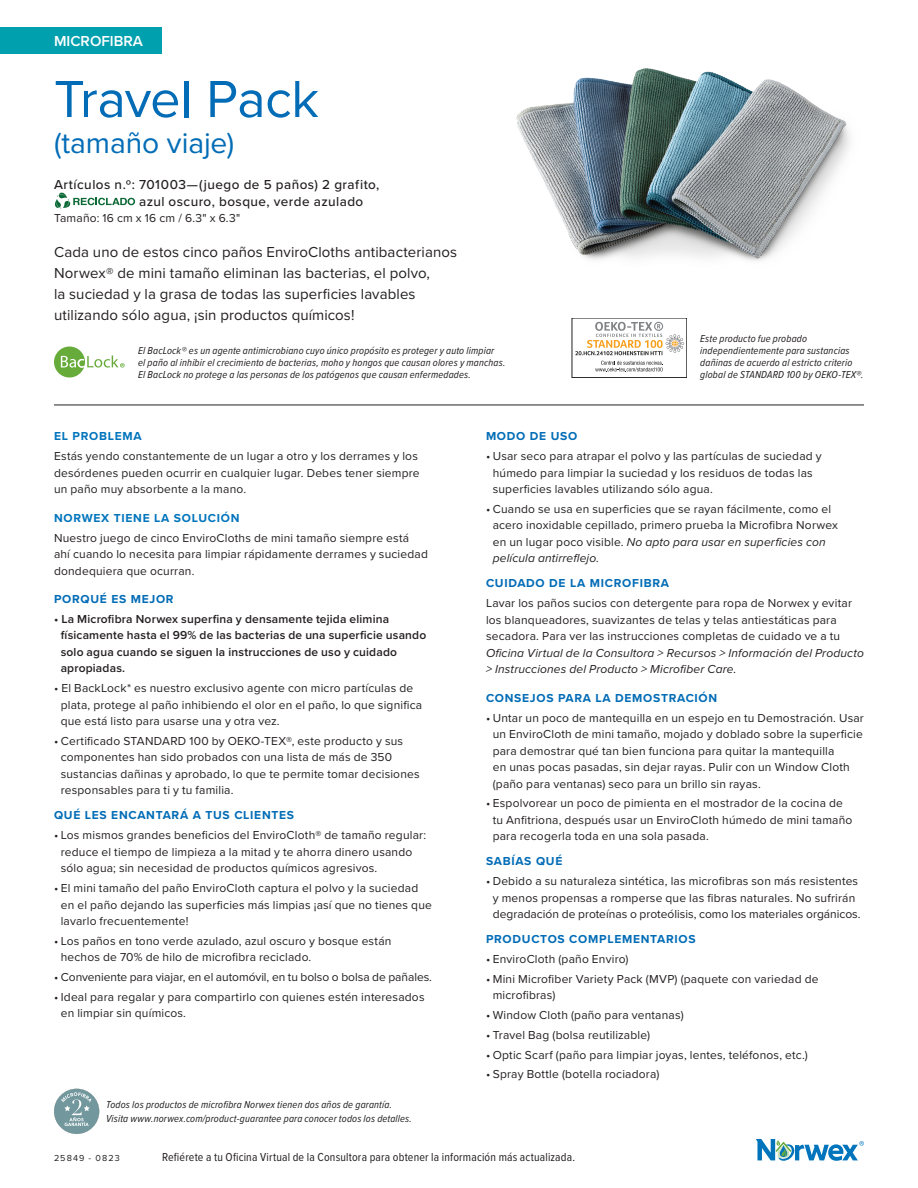
<style>
.page{position:relative;width:918px;height:1188px;background:#fff}
.page>*{position:absolute;margin:0;border:0;box-sizing:border-box;transform-origin:0 0}
.Product_Name{font:54px "Proxima Nova";letter-spacing:-.01em;color:#026cb6}
.Product_Name-2{font:30px "Proxima Nova";letter-spacing:-.005em;color:#026cb6}
.Description{font:15px/21px "Proxima Nova";letter-spacing:.005em;color:#231f20}
.Section_Heading{font:600 15px "Proxima Nova";color:#fff}
.Item_Number{font:500 13.5px/16.5px "Proxima Nova";letter-spacing:.035em;color:#231f20}
.Bullets{font:12px/16.5px "Proxima Nova";letter-spacing:.015em;color:#231f20}
.Body_Copy{font:12px/16.5px "Proxima Nova";letter-spacing:.015em;color:#231f20}
.Bullets-2{font:600 12px/16.5px "Proxima Nova";letter-spacing:.015em;color:#231f20}
.Blue_Subhead{font:700 12px "Proxima Nova";letter-spacing:.06em;color:#026cb6}
.Footer_Disclaimer{font:12px "Proxima Nova Cond";letter-spacing:.015em;color:#231f20}
.Bullets-3{font:12px "Proxima Nova";letter-spacing:-.005em;color:#231f20}
.Blue_Subhead-2{font:700 12px "Proxima Nova";letter-spacing:.06em;color:#0174bc}
.Size{font:12px "Proxima Nova";letter-spacing:.015em;color:#231f20}
.BacLock_Italic{font:italic 10.5px/12px "Proxima Nova Cond";letter-spacing:.015em;color:#231f20}
.Ingredient_Warranty_Italic{font:italic 10.5px/13.5px "Proxima Nova Cond";letter-spacing:.015em;color:#231f20}
.Footer_Disclaimer-2{font:9px "Proxima Nova";letter-spacing:.125em;color:#231f20}
.s1{font-style:italic}
</style>
<div class="page">
<div style="left:0;top:27px;width:162px;height:27px;background:#00a0af"></div>
<hr style="left:54px;top:405px;width:810px;height:1px;background:#231f20">
<svg style="left:54px;top:192px;width:81px;height:17px"></svg>
<svg style="left:756px;top:1139px;width:108px;height:22px"></svg>
<svg style="left:595px;top:361px;width:68px;height:11px"></svg>
<div style="left:572px;top:318px;width:115px;height:60px;border:1px solid #231f20"></div>
<svg style="left:575px;top:322px;width:109px;height:33px"></svg>
<svg style="left:54px;top:1089px;width:45px;height:45px"></svg>
<img style="left:516px;top:68px;width:334px;height:193px">
<svg style="left:54px;top:347px;width:71px;height:31px"></svg>
<p class="Section_Heading" style="left:54px;top:32px;width:91px">MICROFIBRA</p>
<p class="Product_Name" style="left:54px;top:67px;width:266px">Travel Pack</p>
<p class="Product_Name-2" style="left:54px;top:125px;width:182px">(tamaño viaje)</p>
<p class="Item_Number" style="left:139px;top:177px;width:242px;text-indent:-85px">Artículos n.º: 701003—(juego de 5 paños) 2 grafito, azul oscuro, bosque, verde azulado</p>
<p class="Size" style="left:54px;top:211px;width:188px">Tamaño: 16 cm x 16 cm / 6.3" x 6.3"</p>
<p class="Description" style="left:54px;top:241px;width:405px">Cada uno de estos cinco paños EnviroCloths antibacterianos Norwex® de mini tamaño eliminan las bacterias, el polvo,<br>la suciedad y la grasa de todas las superficies lavables utilizando sólo agua, ¡sin productos químicos!</p>
<p class="BacLock_Italic" style="left:138px;top:344px;width:369px">El BacLock® es un agente antimicrobiano cuyo único propósito es proteger y auto limpiar<br>el paño al inhibir el crecimiento de bacterias, moho y hongos que causan olores y manchas.<br>El BacLock no protege a las personas de los patógenos que causan enfermedades.</p>
<p class="BacLock_Italic" style="left:700px;top:332px;width:165px">Este producto fue probado independientemente para sustancias dañinas de acuerdo al estricto criterio global de STANDARD 100 by OEKO-TEX®.</p>
<p class="Blue_Subhead-2" style="left:54px;top:429px;width:89px">EL PROBLEMA</p>
<p class="Body_Copy" style="left:54px;top:448px;width:367px">Estás yendo constantemente de un lugar a otro y los derrames y los desórdenes pueden ocurrir en cualquier lugar. Debes tener siempre un paño muy absorbente a la mano.</p>
<p class="Blue_Subhead-2" style="left:54px;top:511px;width:187px">NORWEX TIENE LA SOLUCIÓN</p>
<p class="Body_Copy" style="left:54px;top:530px;width:375px">Nuestro juego de cinco EnviroCloths de mini tamaño siempre está ahí cuando lo necesita para limpiar rápidamente derrames y suciedad dondequiera que ocurran.</p>
<p class="Blue_Subhead" style="left:54px;top:592px;width:121px">PORQUÉ ES MEJOR</p>
<p class="Bullets-2" style="left:61px;top:611px;width:367px;text-indent:-7px">• La Microfibra Norwex superfina y densamente tejida elimina físicamente hasta el 99% de las bacterias de una superficie usando solo agua cuando se siguen la instrucciones de uso y cuidado apropiadas.</p>
<p class="Bullets" style="left:61px;top:680px;width:363px;text-indent:-7px">• El BackLock* es nuestro exclusivo agente con micro partículas de plata, protege al paño inhibiendo el olor en el paño, lo que significa que está listo para usarse una y otra vez.</p>
<p class="Bullets" style="left:61px;top:733px;width:360px;text-indent:-7px">• Certificado STANDARD 100 by OEKO-TEX®, este producto y sus componentes han sido probados con una lista de más de 350 sustancias dañinas y aprobado, lo que te permite tomar decisiones responsables para ti y tu familia.</p>
<p class="Blue_Subhead" style="left:54px;top:808px;width:242px">QUÉ LES ENCANTARÁ A TUS CLIENTES</p>
<p class="Bullets" style="left:61px;top:827px;width:367px;text-indent:-7px">• Los mismos grandes beneficios del EnviroCloth® de tamaño regular: reduce el tiempo de limpieza a la mitad y te ahorra dinero usando sólo agua; sin necesidad de productos químicos agresivos.</p>
<p class="Bullets" style="left:61px;top:880px;width:373px;text-indent:-7px">• El mini tamaño del paño EnviroCloth captura el polvo y la suciedad en el paño dejando las superficies más limpias ¡así que no tienes que lavarlo frecuentemente!</p>
<p class="Bullets" style="left:61px;top:933px;width:332px;text-indent:-7px">• Los paños en tono verde azulado, azul oscuro y bosque están hechos de 70% de hilo de microfibra reciclado.</p>
<p class="Bullets-3" style="left:54px;top:970px;width:380px">• Conveniente para viajar, en el automóvil, en tu bolso o bolsa de pañales.</p>
<p class="Bullets" style="left:61px;top:989px;width:365px;text-indent:-7px">• Ideal para regalar y para compartirlo con quienes estén interesados en limpiar sin químicos.</p>
<p class="Ingredient_Warranty_Italic" style="left:106px;top:1098px;width:307px">Todos los productos de microfibra Norwex tienen dos años de garantía.<br>Visita www.norwex.com/product-guarantee para conocer todos los detalles.</p>
<p class="Blue_Subhead" style="left:486px;top:429px;width:93px">MODO DE USO</p>
<p class="Bullets" style="left:493px;top:448px;width:330px;text-indent:-7px">• Usar seco para atrapar el polvo y las partículas de suciedad y húmedo para limpiar la suciedad y los residuos de todas las superficies lavables utilizando sólo agua.</p>
<p class="Bullets" style="left:493px;top:501px;width:347px;text-indent:-7px">• Cuando se usa en superficies que se rayan fácilmente, como el acero inoxidable cepillado, primero prueba la Microfibra Norwex en un lugar poco visible. <span class="s1">No apto para usar en superficies con película antirreflejo.</span></p>
<p class="Blue_Subhead" style="left:486px;top:576px;width:185px">CUIDADO DE LA MICROFIBRA</p>
<p class="Body_Copy" style="left:486px;top:595px;width:379px">Lavar los paños sucios con detergente para ropa de Norwex y evitar los blanqueadores, suavizantes de telas y telas antiestáticas para secadora. Para ver las instrucciones completas de cuidado ve a tu <span class="s1">Oficina Virtual de la Consultora &gt; Recursos &gt; Información del Producto &gt; Instrucciones del Producto &gt; Microfiber Care.</span></p>
<p class="Blue_Subhead" style="left:486px;top:691px;width:233px">CONSEJOS PARA LA DEMOSTRACIÓN</p>
<p class="Bullets" style="left:493px;top:710px;width:373px;text-indent:-7px">• Untar un poco de mantequilla en un espejo en tu Demostración. Usar un EnviroCloth de mini tamaño, mojado y doblado sobre la superficie para demostrar qué tan bien funciona para quitar la mantequilla<br>en unas pocas pasadas, sin dejar rayas. Pulir con un Window Cloth (paño para ventanas) seco para un brillo sin rayas.</p>
<p class="Bullets" style="left:493px;top:795px;width:361px;text-indent:-7px">• Espolvorear un poco de pimienta en el mostrador de la cocina de tu Anfitriona, después usar un EnviroCloth húmedo de mini tamaño para recogerla toda en una sola pasada.</p>
<p class="Blue_Subhead" style="left:486px;top:854px;width:78px">SABÍAS QUÉ</p>
<p class="Bullets" style="left:486px;top:873px;width:376px;text-align:center">• Debido a su naturaleza sintética, las microfibras son más resistentes y menos propensas a romperse que las fibras naturales. No sufrirán degradación de proteínas o proteólisis, como los materiales orgánicos.</p>
<p class="Blue_Subhead" style="left:486px;top:932px;width:211px">PRODUCTOS COMPLEMENTARIOS</p>
<p class="Bullets" style="left:486px;top:951px;width:144px">• EnviroCloth (paño Enviro)</p>
<p class="Bullets" style="left:493px;top:971px;width:327px;text-indent:-7px">• Mini Microfiber Variety Pack (MVP) (paquete con variedad de microfibras)</p>
<p class="Bullets" style="left:486px;top:1007px;width:199px">• Window Cloth (paño para ventanas)</p>
<p class="Bullets" style="left:486px;top:1027px;width:166px">• Travel Bag (bolsa reutilizable)</p>
<p class="Bullets" style="left:486px;top:1047px;width:323px">• Optic Scarf (paño para limpiar joyas, lentes, teléfonos, etc.)</p>
<p class="Bullets" style="left:486px;top:1066px;width:175px">• Spray Bottle (botella rociadora)</p>
<p class="Footer_Disclaimer-2" style="left:54px;top:1152px;width:67px">25849 - 0823</p>
<p class="Footer_Disclaimer" style="left:162px;top:1150px;width:415px">Refiérete a tu Oficina Virtual de la Consultora para obtener la información más actualizada.</p>
</div>
